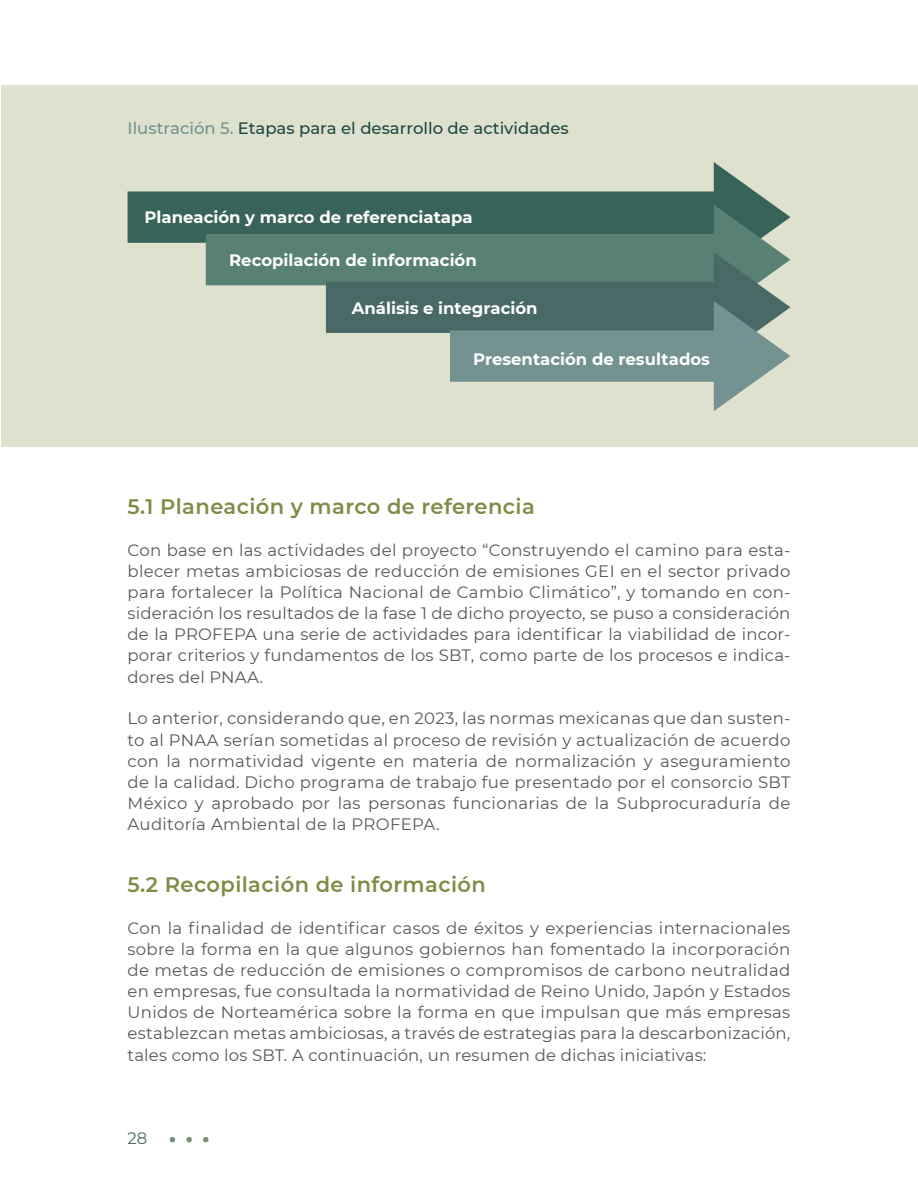
<style>
.page{position:relative;width:918px;height:1188px;background:#fff}
.page>*{position:absolute;margin:0;border:0;box-sizing:border-box;transform-origin:0 0}
.t1{font:600 21px "Montserrat";letter-spacing:.02em;color:#818b46}
.t2{font:16.5px/21px "Montserrat";letter-spacing:.01em;color:#57585a;text-align:justify}
.t3{font:700 16.5px "Montserrat";color:#fff}
.t4{font:500 16.5px "Montserrat";color:#1f4845}
.t5{font:900 16.5px "Montserrat";color:#fff}
.t6{font:16.5px "Montserrat";color:#486965}
.s1{color:#749291}
</style>
<div class="page">
<div style="left:2px;top:85px;width:916px;height:362px;background:#dee1ce"></div>
<svg style="left:128px;top:162px;width:646px;height:110px"></svg>
<svg style="left:206px;top:205px;width:584px;height:110px;background:#587d71"></svg>
<svg style="left:326px;top:252px;width:464px;height:81px;background:#53776f"></svg>
<svg style="left:450px;top:301px;width:340px;height:110px"></svg>
<p class="t4" style="left:128px;top:116px;width:443px"><span class="s1">Ilustración 5.</span> Etapas para el desarrollo de actividades</p>
<p class="t3" style="left:145px;top:205px;width:329px">Planeación y marco de referenciatapa</p>
<p class="t3" style="left:229px;top:248px;width:249px">Recopilación de información</p>
<p class="t3" style="left:352px;top:296px;width:187px">Análisis e integración</p>
<p class="t3" style="left:473px;top:347px;width:238px">Presentación de resultados</p>
<p class="t1" style="left:128px;top:492px;width:409px">5.1 Planeación y marco de referencia</p>
<p class="t2" style="left:128px;top:540px;width:665px">Con base en las actividades del proyecto “Construyendo el camino para esta&shy;blecer metas ambiciosas de reducción de emisiones GEI en el sector privado para fortalecer la Política Nacional de Cambio Climático”, y tomando en con&shy;sideración los resultados de la fase 1 de dicho proyecto, se puso a consideración de la PROFEPA una serie de actividades para identificar la viabilidad de incor&shy;porar criterios y fundamentos de los SBT, como parte de los procesos e indica&shy;dores del PNAA.</p>
<p class="t2" style="left:128px;top:708px;width:664px">Lo anterior, considerando que, en 2023, las normas mexicanas que dan susten&shy;to al PNAA serían sometidas al proceso de revisión y actualización de acuerdo con la normatividad vigente en materia de normalización y aseguramiento de la calidad. Dicho programa de trabajo fue presentado por el consorcio SBT México y aprobado por las personas funcionarias de la Subprocuraduría de Auditoría Ambiental de la PROFEPA.</p>
<p class="t1" style="left:128px;top:870px;width:360px">5.2 Recopilación de información</p>
<p class="t2" style="left:128px;top:918px;width:664px">Con la finalidad de identificar casos de éxitos y experiencias internacionales sobre la forma en la que algunos gobiernos han fomentado la incorporación de metas de reducción de emisiones o compromisos de carbono neutralidad en empresas, fue consultada la normatividad de Reino Unido, Japón y Estados Unidos de Norteamérica sobre la forma en que impulsan que más empresas establezcan metas ambiciosas, a través de estrategias para la descarbonización, tales como los SBT. A continuación, un resumen de dichas iniciativas:</p>
<p class="t6" style="left:128px;top:1127px;width:21px">28</p>
<p class="t5" style="left:169px;top:1126px;width:42px">• • •</p>
</div>
